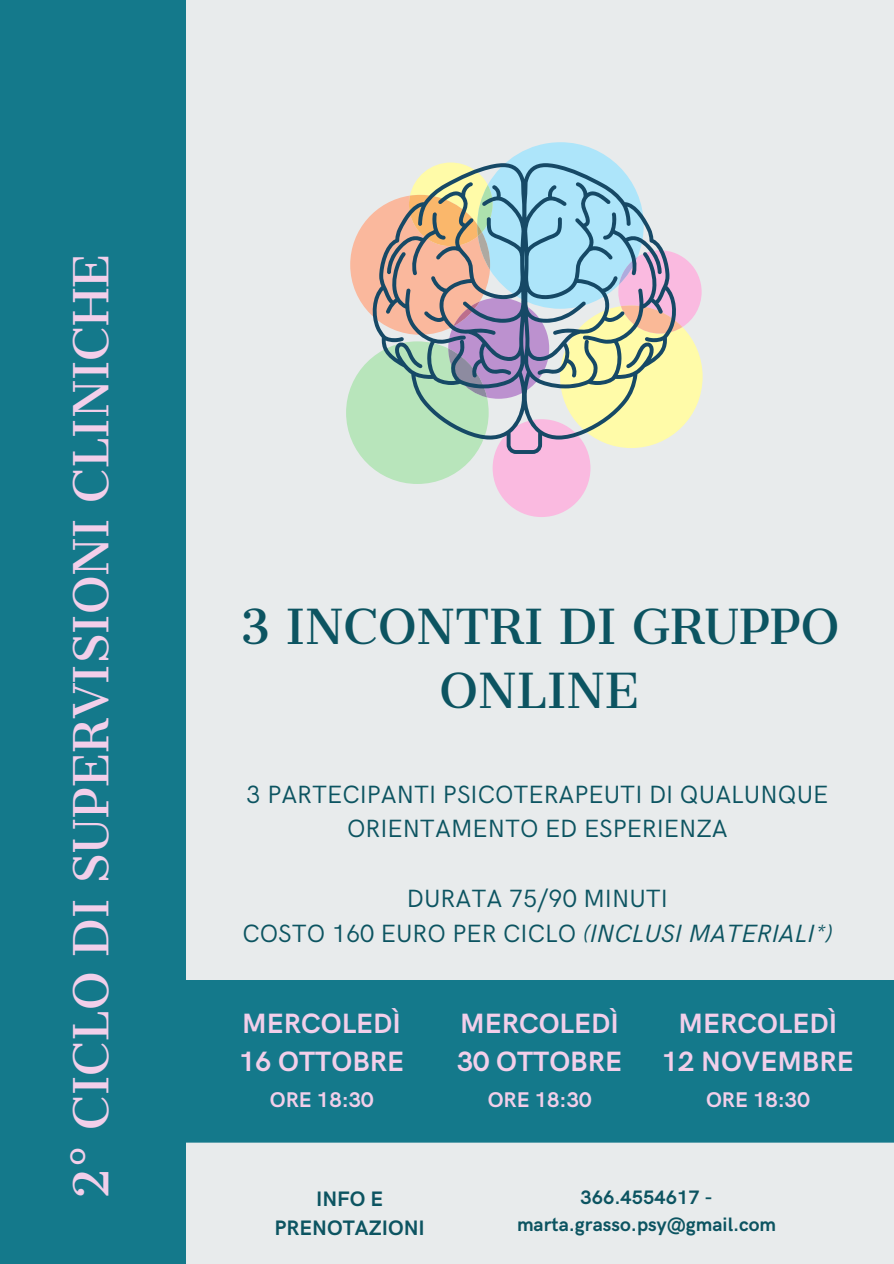
<style>
.page{position:relative;width:894px;height:1264px;background:#fff}
.page>*{position:absolute;margin:0;border:0;box-sizing:border-box;transform-origin:0 0}
.t1{font:46.05px "Cantata One";color:#f2cfea}
.t2{font:46.05px/64.2px "Cantata One";color:#0c5461;text-align:center}
.t3{font:700 28.05px/38.2px "HK Grotesk";color:#f2cfea}
.t4{font:25.05px/34.8px "HK Grotesk";color:#0c5461;text-align:center}
.t5{font:700 21.3px "HK Grotesk";color:#f2cfea}
.t6{font:700 21px/29.2px "HK Grotesk";color:#0c5461;text-align:center}
.t7{font:700 19.5px/27px "HK Grotesk";color:#0c5461;text-align:center}
.s1{font-style:italic}
</style>
<div class="page">
<div style="left:0;top:0;width:893px;height:1263px;background:#e8ebec"></div>
<div style="left:132px;top:980px;width:761px;height:161px;background:#14798b"></div>
<div style="left:0;top:0;width:186px;height:1263px;background:#14798b"></div>
<hr style="left:186px;top:1140px;width:707px;height:2px;background:#14798b">
<div style="left:492px;top:419px;width:98px;height:98px;background:#fabae0;border-radius:50%"></div>
<svg style="left:346px;top:142px;width:356px;height:342px"></svg>
<h1 class="t1" style="left:62px;top:1198px;width:947px;rotate:-90deg">2° CICLO DI SUPERVISIONI CLINICHE</h1>
<h2 class="t2" style="left:239px;top:595px;width:601px">3 INCONTRI DI GRUPPO<br>ONLINE</h2>
<h4 class="t4" style="left:246px;top:777px;width:583px">3 PARTECIPANTI PSICOTERAPEUTI DI QUALUNQUE<br>ORIENTAMENTO ED ESPERIENZA</h4>
<h4 class="t4" style="left:242px;top:882px;width:591px">DURATA 75/90 MINUTI<br>COSTO 160 EURO PER CICLO <span class="s1">(INCLUSI MATERIALI*)</span></h4>
<p class="t3" style="left:239px;top:1004px;width:166px">MERCOLEDÌ<br>16 OTTOBRE</p>
<h1 class="t5" style="left:270px;top:1088px;width:105px">ORE 18:30</h1>
<h2 class="t3" style="left:457px;top:1004px;width:166px">MERCOLEDÌ<br>30 OTTOBRE</h2>
<h4 class="t5" style="left:487px;top:1088px;width:105px">ORE 18:30</h4>
<h2 class="t3" style="left:661px;top:1004px;width:193px;text-align:center">MERCOLEDÌ<br>12 NOVEMBRE</h2>
<h4 class="t5" style="left:705px;top:1088px;width:105px">ORE 18:30</h4>
<h3 class="t6" style="left:274px;top:1184px;width:152px">INFO E<br>PRENOTAZIONI</h3>
<h3 class="t7" style="left:517px;top:1184px;width:260px">366.4554617 - marta.grasso.psy@gmail.com</h3>
</div>
